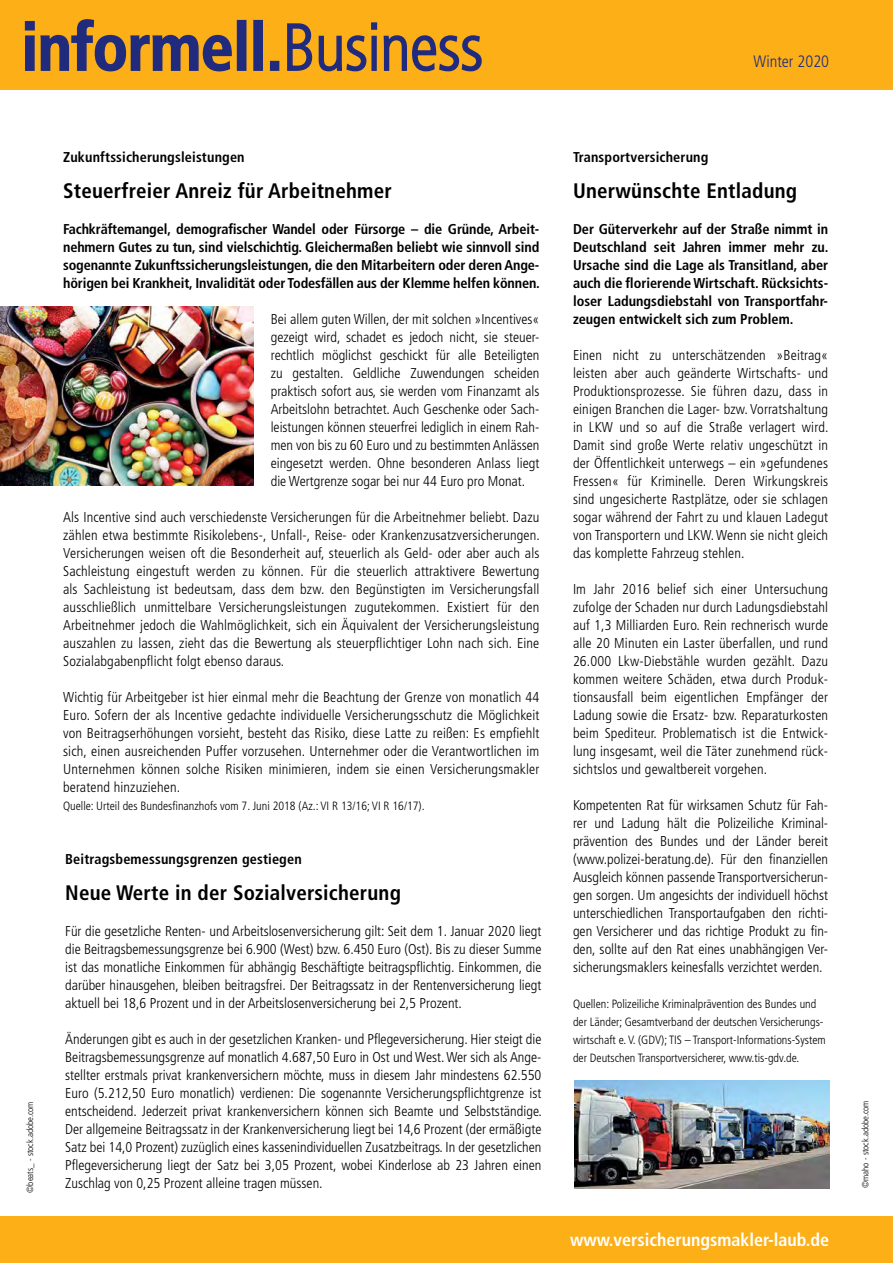
<style>
.page{position:relative;width:893px;height:1263px;background:#fff}
.page>*{position:absolute;margin:0;border:0;box-sizing:border-box;transform-origin:0 0}
.t1{font:700 condensed 66px "Frutiger LT Std";letter-spacing:-.01em;color:#212b7e}
.t2{font:700 condensed 21px "Frutiger LT Std";letter-spacing:.01em;color:#000}
.t3{font:700 condensed 18px "Frutiger LT Std";color:#fff}
.t4{font:300 condensed 16.5px "Frutiger LT Std";color:#212b7e}
.t5{font:300 condensed 14.25px/18px "Frutiger LT Std";color:#000;text-align:justify}
.t6{font:700 condensed 14.25px/18px "Frutiger LT Std";color:#000;text-align:justify}
.t7{font:300 condensed 12px/18px "Frutiger LT Std";color:#000}
.t8{font:300 condensed 9px "Frutiger LT Std";color:#000}
.s1{font-weight:300}
</style>
<div class="page">
<div style="left:0;top:0;width:893px;height:89px;background:#fcaf17"></div>
<svg style="left:24px;top:19px;width:208px;height:53px"></svg>
<div style="left:237px;top:20px;width:9px;height:51px;border:2px solid #212b7e"></div>
<div style="left:253px;top:20px;width:10px;height:51px;border:2px solid #212b7e"></div>
<div style="left:270px;top:61px;width:9px;height:10px;border:2px solid #212b7e"></div>
<svg style="left:287px;top:22px;width:195px;height:50px"></svg>
<img style="left:0;top:307px;width:254px;height:179px">
<img style="left:574px;top:1080px;width:255px;height:108px">
<div style="left:0;top:1216px;width:893px;height:47px;background:#fcaf17"></div>
<h1 class="t1" style="left:21px;top:8px;width:464px">informell.<span class="s1">Business</span></h1>
<p class="t4" style="left:753px;top:52px;width:77px">Winter 2020</p>
<p class="t8" style="left:25px;top:1193px;width:93px;rotate:-90deg">©beats_ - stock.adobe.com</p>
<p class="t6" style="left:63px;top:148px;width:183px">Zukunftssicherungsleistungen</p>
<h2 class="t2" style="left:63px;top:178px;width:330px">Steuerfreier Anreiz für Arbeitnehmer</h2>
<p class="t6" style="left:63px;top:220px;width:478px">Fachkräftemangel, demografischer Wandel oder Fürsorge – die Gründe, Arbeit&shy;nehmern Gutes zu tun, sind vielschichtig. Gleichermaßen beliebt wie sinnvoll sind sogenannte Zukunftssicherungsleistungen, die den Mitarbeitern oder deren Ange&shy;hörigen bei Krankheit, Invalidität oder Todesfällen aus der Klemme helfen können.</p>
<p class="t5" style="left:271px;top:310px;width:270px">Bei allem guten Willen, der mit solchen »Incentives« gezeigt wird, schadet es jedoch nicht, sie steuer&shy;rechtlich möglichst geschickt für alle Beteiligten zu gestalten. Geldliche Zuwendungen scheiden praktisch sofort aus, sie werden vom Finanzamt als Arbeitslohn betrachtet. Auch Geschenke oder Sach&shy;leistungen können steuerfrei lediglich in einem Rah&shy;men von bis zu 60 Euro und zu bestimmten Anlässen eingesetzt werden. Ohne besonderen Anlass liegt die Wertgrenze sogar bei nur 44 Euro pro Monat.</p>
<p class="t5" style="left:63px;top:508px;width:478px">Als Incentive sind auch verschiedenste Versicherungen für die Arbeitnehmer beliebt. Dazu zählen etwa bestimmte Risikolebens-, Unfall-, Reise- oder Krankenzusatzversicherungen.<br>Versicherungen weisen oft die Besonderheit auf, steuerlich als Geld- oder aber auch als Sachleistung eingestuft werden zu können. Für die steuerlich attraktivere Bewertung als Sachleistung ist bedeutsam, dass dem bzw. den Begünstigten im Versicherungsfall ausschließlich unmittelbare Versicherungsleistungen zugutekommen. Existiert für den Arbeitnehmer jedoch die Wahlmöglichkeit, sich ein Äquivalent der Versicherungsleistung auszahlen zu lassen, zieht das die Bewertung als steuerpflichtiger Lohn nach sich. Eine Sozialabgabenpflicht folgt ebenso daraus.</p>
<p class="t5" style="left:63px;top:688px;width:478px">Wichtig für Arbeitgeber ist hier einmal mehr die Beachtung der Grenze von monatlich 44<br>Euro. Sofern der als Incentive gedachte individuelle Versicherungsschutz die Möglichkeit von Beitragserhöhungen vorsieht, besteht das Risiko, diese Latte zu reißen: Es empfiehlt sich, einen ausreichenden Puffer vorzusehen. Unternehmer oder die Verantwortlichen im Unternehmen können solche Risiken minimieren, indem sie einen Versicherungsmakler beratend hinzuziehen.</p>
<p class="t7" style="left:63px;top:797px;width:363px">Quelle: Urteil des Bundesfinanzhofs vom 7. Juni 2018 (Az.: VI R 13/16; VI R 16/17).</p>
<p class="t6" style="left:65px;top:850px;width:238px">Beitragsbemessungsgrenzen gestiegen</p>
<h2 class="t2" style="left:65px;top:880px;width:337px">Neue Werte in der Sozialversicherung</h2>
<p class="t5" style="left:65px;top:922px;width:478px">Für die gesetzliche Renten- und Arbeitslosenversicherung gilt: Seit dem 1. Januar 2020 liegt die Beitragsbemessungsgrenze bei 6.900 (West) bzw. 6.450 Euro (Ost). Bis zu dieser Summe ist das monatliche Einkommen für abhängig Beschäftigte beitragspflichtig. Einkommen, die darüber hinausgehen, bleiben beitragsfrei. Der Beitragssatz in der Rentenversicherung liegt aktuell bei 18,6 Prozent und in der Arbeitslosenversicherung bei 2,5 Prozent.</p>
<p class="t5" style="left:65px;top:1030px;width:478px">Änderungen gibt es auch in der gesetzlichen Kranken- und Pflegeversicherung. Hier steigt die Beitragsbemessungsgrenze auf monatlich 4.687,50 Euro in Ost und West. Wer sich als Ange&shy;stellter erstmals privat krankenversichern möchte, muss in diesem Jahr mindestens 62.550<br>Euro (5.212,50 Euro monatlich) verdienen: Die sogenannte Versicherungspflichtgrenze ist entscheidend. Jederzeit privat krankenversichern können sich Beamte und Selbstständige.<br>Der allgemeine Beitragssatz in der Krankenversicherung liegt bei 14,6 Prozent (der ermäßigte Satz bei 14,0 Prozent) zuzüglich eines kassenindividuellen Zusatzbeitrags. In der gesetzlichen Pflegeversicherung liegt der Satz bei 3,05 Prozent, wobei Kinderlose ab 23 Jahren einen Zuschlag von 0,25 Prozent alleine tragen müssen.</p>
<p class="t6" style="left:573px;top:148px;width:137px">Transportversicherung</p>
<h2 class="t2" style="left:573px;top:178px;width:226px">Unerwünschte Entladung</h2>
<p class="t6" style="left:573px;top:220px;width:257px">Der Güterverkehr auf der Straße nimmt in Deutschland seit Jahren immer mehr zu.<br>Ursache sind die Lage als Transitland, aber auch die florierende Wirtschaft. Rücksichts&shy;loser Ladungsdiebstahl von Transportfahr&shy;zeugen entwickelt sich zum Problem.</p>
<p class="t5" style="left:573px;top:346px;width:257px">Einen nicht zu unterschätzenden »Beitrag« leisten aber auch geänderte Wirtschafts- und Produktionsprozesse. Sie führen dazu, dass in einigen Branchen die Lager- bzw. Vorratshaltung in LKW und so auf die Straße verlagert wird.<br>Damit sind große Werte relativ ungeschützt in der Öffentlichkeit unterwegs – ein »gefundenes Fressen« für Kriminelle. Deren Wirkungskreis sind ungesicherte Rastplätze, oder sie schlagen sogar während der Fahrt zu und klauen Ladegut von Transportern und LKW. Wenn sie nicht gleich das komplette Fahrzeug stehlen.</p>
<p class="t5" style="left:573px;top:580px;width:257px">Im Jahr 2016 belief sich einer Untersuchung zufolge der Schaden nur durch Ladungsdiebstahl auf 1,3 Milliarden Euro. Rein rechnerisch wurde alle 20 Minuten ein Laster überfallen, und rund 26.000 Lkw-Diebstähle wurden gezählt. Dazu kommen weitere Schäden, etwa durch Produk&shy;tionsausfall beim eigentlichen Empfänger der Ladung sowie die Ersatz- bzw. Reparaturkosten beim Spediteur. Problematisch ist die Entwick&shy;lung insgesamt, weil die Täter zunehmend rück&shy;sichtslos und gewaltbereit vorgehen.</p>
<p class="t5" style="left:573px;top:796px;width:257px">Kompetenten Rat für wirksamen Schutz für Fah&shy;rer und Ladung hält die Polizeiliche Kriminal&shy;prävention des Bundes und der Länder bereit (www.polizei-beratung.de). Für den finanziellen Ausgleich können passende Transportversicherun&shy;gen sorgen. Um angesichts der individuell höchst unterschiedlichen Transportaufgaben den richti&shy;gen Versicherer und das richtige Produkt zu fin&shy;den, sollte auf den Rat eines unabhängigen Ver&shy;sicherungsmaklers keinesfalls verzichtet werden.</p>
<p class="t7" style="left:573px;top:995px;width:254px">Quellen: Polizeiliche Kriminalprävention des Bundes und der Länder; Gesamtverband der deutschen Versicherungs&shy;wirtschaft e. V. (GDV); TIS – Transport-Informations-System der Deutschen Transportversicherer, www.tis-gdv.de.</p>
<p class="t3" style="left:570px;top:1229px;width:260px">www.versicherungsmakler-laub.de</p>
<p class="t8" style="left:860px;top:1188px;width:89px;rotate:-90deg">©maho - stock.adobe.com</p>
</div>
